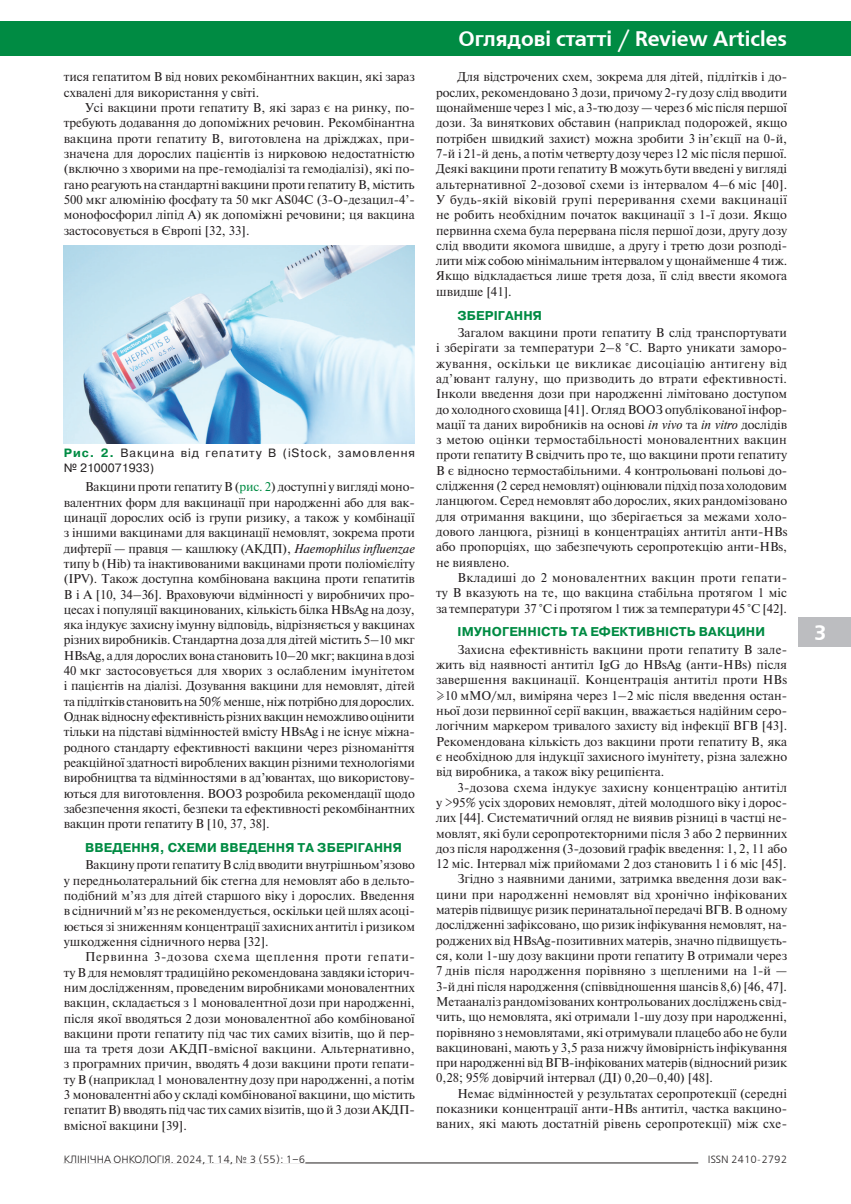
<style>
.page{position:relative;width:851px;height:1204px;background:#fff}
.page>*{position:absolute;margin:0;border:0;box-sizing:border-box;transform-origin:0 0}
.t1{font:700 21px "Free Set C";color:#fff}
.Текст{font:12.75px/15.3px "Newton";color:#231f20;text-align:justify}
.Заголовок{font:700 12.75px "Pragmatica";letter-spacing:.01em;color:#008b43}
.Рисунок{font:12px/14.4px "Pragmatica";letter-spacing:.075em;color:#231f20}
.t2{font:10.5px "Free Set C";color:#231f20}
.s1{font-weight:700;color:#008b43}
.s2{color:#008b43}
.s3{font-style:italic}
</style>
<div class="page">
<div style="left:0;top:21px;width:850px;height:34px;background:#008b43"></div>
<div style="left:819px;top:617px;width:31px;height:29px;background:#bcbdc0"></div>
<div style="left:797px;top:617px;width:45px;height:29px;background:#bcbdc0"></div>
<hr style="left:64px;top:1162px;width:634px;height:1px;background:#231f20">
<div style="left:64px;top:1154px;width:241px;height:9px;background:#fff"></div>
<img style="left:64px;top:245px;width:351px;height:198px">
<p class="Текст" style="left:64px;top:69px;width:352px">тися гепатитом B від нових рекомбінантних вакцин, які зараз схвалені для використання у світі.</p>
<p class="Текст" style="left:64px;top:100px;width:352px;text-indent:21px">Усі вакцини проти гепатиту В, які зараз є на ринку, по&shy;требують додавання до допоміжних речовин. Рекомбінантна вакцина проти гепатиту В, виготовлена на дріжджах, при&shy;значена для дорослих пацієнтів із нирковою недостатністю (включно з хворими на пре-гемодіалізі та гемодіалізі), які по&shy;гано реагують на стандартні вакцини проти гепатиту В, містить 500 мкг алюмінію фосфату та 50 мкг AS04C (3-O-дезацил-4’- монофосфорил ліпід А) як допоміжні речовини; ця вакцина застосовується в Європі [32, 33].</p>
<p class="Рисунок" style="left:64px;top:446px;width:352px"><span class="s1">Рис. 2.</span> Вакцина від гепатиту B (iStock, замовлення № 2100071933)</p>
<p class="Текст" style="left:64px;top:479px;width:352px;text-indent:21px">Вакцини проти гепатиту В (<span class="s2">рис. 2</span>) доступні у вигляді моно&shy;валентних форм для вакцинації при народженні або для вак&shy;цинації дорослих осіб із групи ризику, а також у комбінації з іншими вакцинами для вакцинації немовлят, зокрема проти дифтерії — правця — кашлюку (АКДП), <span class="s3">Haemophilus influenzae </span>типу b (Hib) та інактивованими вакцинами проти поліомієліту (IPV). Також доступна комбінована вакцина проти гепатитів B і A [10, 34–36]. Враховуючи відмінності у виробничих про&shy;цесах і популяції вакцинованих, кількість білка HBsAg на дозу, яка індукує захисну імунну відповідь, відрізняється у вакцинах різних виробників. Стандартна доза для дітей містить 5–10 мкг HBsAg, а для дорослих вона становить 10–20 мкг; вакцина в дозі 40 мкг застосовується для хворих з ослабленим імунітетом і пацієнтів на діалізі. Дозування вакцини для немовлят, дітей та підлітків становить на 50% менше, ніж потрібно для дорослих.<br>Однак відносну ефективність різних вакцин неможливо оцінити тільки на підставі відмінностей вмісту HBsAg і не існує міжна&shy;родного стандарту ефективності вакцини через різноманіття реакційної здатності вироблених вакцин різними технологіями виробництва та відмінностями в ад’ювантах, що використову&shy;ються для виготовлення. ВООЗ розробила рекомендації щодо забезпечення якості, безпеки та ефективності рекомбінантних вакцин проти гепатиту В [10, 37, 38].</p>
<p class="Заголовок" style="left:85px;top:839px;width:318px">ВВЕДЕННЯ, СХЕМИ ВВЕДЕННЯ ТА ЗБЕРІГАННЯ</p>
<p class="Текст" style="left:64px;top:856px;width:352px;text-indent:21px">Вакцину проти гепатиту В слід вводити внутрішньом’язово у передньолатеральний бік стегна для немовлят або в дельто&shy;подібний м’яз для дітей старшого віку і дорослих. Введення в сідничний м’яз не рекомендується, оскільки цей шлях асоці&shy;юється зі зниженням концентрації захисних антитіл і ризиком ушкодження сідничного нерва [32].</p>
<p class="Текст" style="left:64px;top:948px;width:352px;text-indent:21px">Первинна 3-дозова схема щеплення проти гепати&shy;ту В для немовлят традиційно рекомендована завдяки історич&shy;ним дослідженням, проведеним виробниками моновалентних вакцин, складається з 1 моновалентної дози при народженні, після якої вводяться 2 дози моновалентної або комбінованої вакцини проти гепатиту під час тих самих візитів, що й пер&shy;ша та третя дози АКДП-вмісної вакцини. Альтернативно, з програмних причин, вводять 4 дози вакцини проти гепати&shy;ту В (наприклад 1 моновалентну дозу при народженні, а потім 3 моновалентні або у складі комбінованої вакцини, що містить гепатит В) вводять під час тих самих візитів, що й 3 дози АКДП&shy;вмісної вакцини [39].</p>
<h1 class="t1" style="left:458px;top:27px;width:330px">Оглядові статті / Review Articles</h1>
<p class="Текст" style="left:436px;top:69px;width:352px;text-indent:21px">Для відстрочених схем, зокрема для дітей, підлітків і до&shy;рослих, рекомендовано 3 дози, причому 2-гу дозу слід вводити щонайменше через 1 міс, а 3-тю дозу — через 6 міс після першої дози. За виняткових обставин (наприклад подорожей, якщо потрібен швидкий захист) можна зробити 3 ін’єкції на 0-й, 7-й і 21-й день, а потім четверту дозу через 12 міс після першої.<br>Деякі вакцини проти гепатиту В можуть бути введені у вигляді альтернативної 2-дозової схеми із інтервалом 4–6 міс [40].<br>У будь-якій віковій групі переривання схеми вакцинації не робить необхідним початок вакцинації з 1-ї дози. Якщо первинна схема була перервана після першої дози, другу дозу слід вводити якомога швидше, а другу і третю дози розподі&shy;лити між собою мінімальним інтервалом у щонайменше 4 тиж.<br>Якщо відкладається лише третя доза, її слід ввести якомога швидше [41].</p>
<p class="Заголовок" style="left:457px;top:307px;width:86px">ЗБЕРІГАННЯ</p>
<p class="Текст" style="left:436px;top:324px;width:352px;text-indent:21px">Загалом вакцини проти гепатиту В слід транспортувати і зберігати за температури 2–8 °C. Варто уникати заморо&shy;жування, оскільки це викликає дисоціацію антигену від ад’ювант галуну, що призводить до втрати ефективності.<br>Інколи введення дози при народженні лімітовано доступом до холодного сховища [41]. Огляд ВООЗ опублікованої інфор&shy;мації та даних виробників на основі <span class="s3">in vivo</span> та <span class="s3">in vitro</span> дослідів з метою оцінки термостабільності моновалентних вакцин проти гепатиту В свідчить про те, що вакцини проти гепатиту В є відносно термостабільними. 4 контрольовані польові до&shy;слідження (2 серед немовлят) оцінювали підхід поза холодовим ланцюгом. Серед немовлят або дорослих, яких рандомізовано для отримання вакцини, що зберігається за межами холо&shy;дового ланцюга, різниці в концентраціях антитіл анти-HBs або пропорціях, що забезпечують серопротекцію анти-HBs, не виявлено.</p>
<p class="Текст" style="left:436px;top:569px;width:352px;text-indent:21px">Вкладиші до 2 моновалентних вакцин проти гепати&shy;ту В вказують на те, що вакцина стабільна протягом 1 міс за температури 37 °C і протягом 1 тиж за температури 45 °C [42].</p>
<p class="Заголовок" style="left:457px;top:623px;width:309px">ІМУНОГЕННІСТЬ ТА ЕФЕКТИВНІСТЬ ВАКЦИНИ</p>
<p class="Текст" style="left:436px;top:641px;width:352px;text-indent:21px">Захисна ефективність вакцини проти гепатиту В зале&shy;жить від наявності антитіл IgG до HBsAg (анти-HBs) після завершення вакцинації. Концентрація антитіл проти HBs ≥10 мМО/мл, виміряна через 1–2 міс після введення остан&shy;ньої дози первинної серії вакцин, вважається надійним серо&shy;логічним маркером тривалого захисту від інфекції ВГВ [43].<br>Рекомендована кількість доз вакцини проти гепатиту В, яка є необхідною для індукції захисного імунітету, різна залежно від виробника, а також віку реципієнта.</p>
<p class="Текст" style="left:436px;top:779px;width:352px;text-indent:21px">3-дозова схема індукує захисну концентрацію антитіл у &gt;95% усіх здорових немовлят, дітей молодшого віку і дорос&shy;лих [44]. Систематичний огляд не виявив різниці в частці не&shy;мовлят, які були серопротекторними після 3 або 2 первинних доз після народження (3-дозовий графік введення: 1, 2, 11 або 12 міс. Інтервал між прийомами 2 доз становить 1 і 6 міс [45].</p>
<p class="Текст" style="left:436px;top:870px;width:352px;text-indent:21px">Згідно з наявними даними, затримка введення дози вак&shy;цини при народженні немовлят від хронічно інфікованих матерів підвищує ризик перинатальної передачі ВГВ. В одному дослідженні зафіксовано, що ризик інфікування немовлят, на&shy;роджених від HBsAg-позитивних матерів, значно підвищуєть&shy;ся, коли 1-шу дозу вакцини проти гепатиту В отримали через 7 днів після народження порівняно з щепленими на 1-й — 3-й дні після народження (співвідношення шансів 8,6) [46, 47].<br>Метааналіз рандомізованих контрольованих досліджень свід&shy;чить, що немовлята, які отримали 1-шу дозу при народженні, порівняно з немовлятами, які отримували плацебо або не були вакциновані, мають у 3,5 раза нижчу ймовірність інфікування принародженні від ВГВ-інфікованих матерів (відносний ризик 0,28; 95% довірчий інтервал (ДІ) 0,20–0,40) [48].</p>
<p class="Текст" style="left:436px;top:1085px;width:352px;text-indent:21px">Немає відмінностей у результатах серопротекції (середні показники концентрації анти-HBs антитіл, частка вакцино&shy;ваних, які мають достатній рівень серопротекції) між схе-</p>
<p class="t2" style="left:64px;top:1153px;width:243px">КЛІНІЧНА ОНКОЛОГІЯ. 2024, Т. 14, № 3 (55): 1–6</p>
<p class="t2" style="left:707px;top:1153px;width:81px">ISSN 2410-2792</p>
<h1 class="t1" style="left:813px;top:620px;width:14px">3</h1>
</div>
